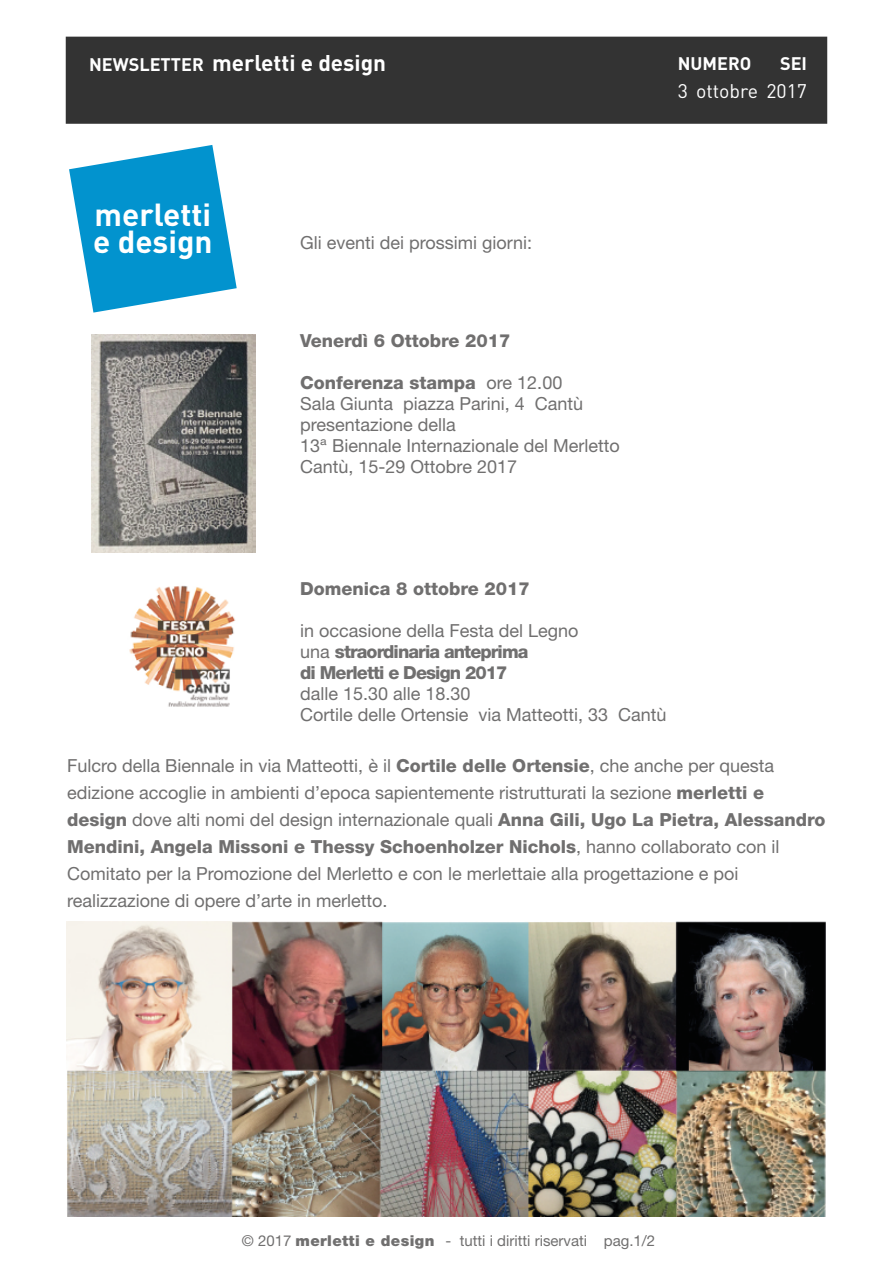
<style>
.page{position:relative;width:893px;height:1263px;background:#fff}
.page>*{position:absolute;margin:0;border:0;box-sizing:border-box;transform-origin:0 0}
.t1{font:700 31.5px/27px "DIN";color:#fff}
.t2{font:700 22.5px "DIN";color:#fff}
.t3{font:19.5px "DIN";color:#fff}
.t4{font:18px/21px "Helvetica Neue";color:#706f6f}
.t5{font:800 18px/21px "Helvetica Neue";letter-spacing:-.05em;color:#706f6f}
.t6{font:800 18px "Helvetica Neue";color:#706f6f}
.t7{font:700 18px "DIN";color:#fff}
.t8{font:15px "Helvetica Neue";color:#706f6f}
.s1{font-size:18px}
.s2{font-weight:800}
.s3{font-weight:400}
.s4{font-weight:900}
</style>
<div class="page">
<div style="left:66px;top:37px;width:761px;height:87px;background:#333;border:2px solid #333"></div>
<svg style="left:69px;top:145px;width:168px;height:168px"></svg>
<img style="left:129px;top:585px;width:107px;height:122px">
<img style="left:66px;top:921px;width:760px;height:296px">
<img style="left:92px;top:334px;width:163px;height:218px">
<p class="t2" style="left:89px;top:49px;width:299px"><span class="s1">NEWSLETTER</span> merletti e design</p>
<p class="t7" style="left:678px;top:52px;width:75px">NUMERO</p>
<p class="t7" style="left:780px;top:52px;width:29px">SEI</p>
<p class="t3" style="left:678px;top:79px;width:131px">3 ottobre 2017</p>
<h1 class="t1" style="left:93px;top:199px;width:121px">merletti e design</h1>
<p class="t4" style="left:300px;top:232px;width:234px">Gli eventi dei prossimi giorni:</p>
<p class="t6" style="left:300px;top:330px;width:212px">Venerdì 6 Ottobre 2017</p>
<p class="t4" style="left:300px;top:372px;width:321px"><span class="s2">Conferenza stampa</span> ore 12.00<br>Sala Giunta piazza Parini, 4 Cantù presentazione della<br>13ª Biennale Internazionale del Merletto<br>Cantù, 15-29 Ottobre 2017</p>
<p class="t6" style="left:300px;top:578px;width:231px">Domenica 8 ottobre 2017</p>
<p class="t5" style="left:300px;top:620px;width:280px"><span class="s3">in occasione della Festa del Legno una</span> straordinaria anteprima<br>di Merletti e Design 2017</p>
<p class="t4" style="left:300px;top:683px;width:368px">dalle 15.30 alle 18.30<br>Cortile delle Ortensie via Matteotti, 33 Cantù</p>
<p class="t4" style="left:67px;top:752px;width:760px;line-height:27px">Fulcro della Biennale in via Matteotti, è il <span class="s2">Cortile delle Ortensie</span>, che anche per questa edizione accoglie in ambienti d’epoca sapientemente ristrutturati la sezione <span class="s2">merletti e design</span> dove alti nomi del design internazionale quali <span class="s2">Anna Gili, Ugo La Pietra, Alessandro Mendini, Angela Missoni e Thessy Schoenholzer Nichols</span>, hanno collaborato con il Comitato per la Promozione del Merletto e con le merlettaie alla progettazione e poi realizzazione di opere d’arte in merletto.</p>
<p class="t8" style="left:242px;top:1232px;width:415px">© 2017 <span class="s4">merletti e design</span> - tutti i diritti riservati pag.1/2</p>
</div>
